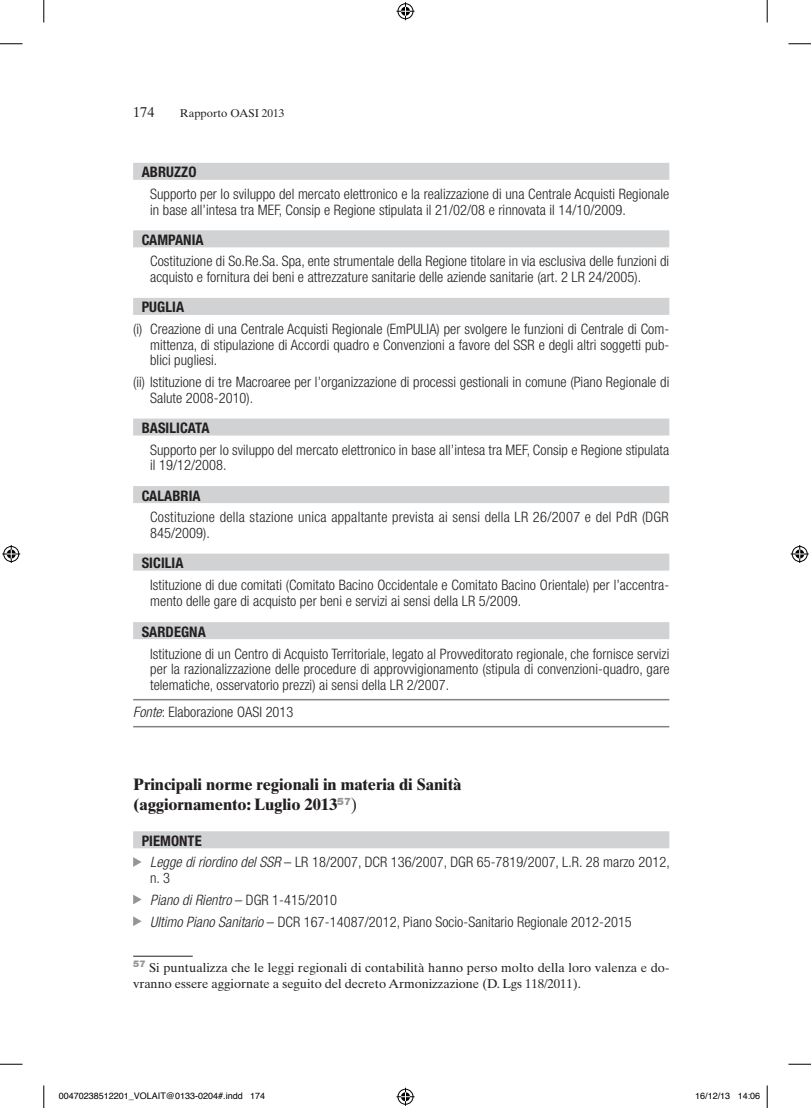
<style>
.page{position:relative;width:811px;height:1108px;background:#fff}
.page>*{position:absolute;margin:0;border:0;box-sizing:border-box;transform-origin:0 0}
.t1{font:700 16.5px/19.8px "Times Ten";letter-spacing:-.005em;color:#231f20}
.t2{font:700 condensed 14.55px "Helvetica Neue";letter-spacing:.005em;color:#231f20}
.t3{font:300 condensed 14.4px/15.8px "Helvetica Neue";letter-spacing:.005em;color:#231f20}
.t4{font:14.25px "Times Ten";color:#231f20}
.t5{font:12.75px/15.8px "Times Ten";letter-spacing:.005em;color:#231f20}
.t6{font:11.25px "Times Ten";color:#231f20}
.t7{font:9px "Helvetica";color:#000}
.s1{font-style:italic}
.s2{font-weight:400}
</style>
<div class="page">
<div style="left:133px;top:163px;width:536px;height:17px;background:#d1d2d4"></div>
<div style="left:133px;top:230px;width:536px;height:17px;background:#d1d2d4"></div>
<div style="left:133px;top:298px;width:536px;height:17px;background:#d1d2d4"></div>
<div style="left:133px;top:419px;width:536px;height:17px;background:#d1d2d4"></div>
<div style="left:133px;top:486px;width:536px;height:17px;background:#d1d2d4"></div>
<div style="left:133px;top:554px;width:536px;height:17px;background:#d1d2d4"></div>
<div style="left:133px;top:622px;width:536px;height:17px;background:#d1d2d4"></div>
<hr style="left:133px;top:699px;width:536px;height:1px;background:#808285">
<hr style="left:133px;top:726px;width:536px;height:1px;background:#808285">
<div style="left:133px;top:831px;width:536px;height:17px;background:#d1d2d4"></div>
<svg style="left:133px;top:857px;width:9px;height:10px"></svg>
<svg style="left:133px;top:895px;width:9px;height:9px"></svg>
<svg style="left:133px;top:916px;width:9px;height:10px"></svg>
<hr style="left:133px;top:956px;width:60px;height:1px;background:#231f20">
<svg style="left:0;top:44px;width:22px;height:1px"></svg>
<svg style="left:788px;top:44px;width:22px;height:1px"></svg>
<svg style="left:0;top:1064px;width:22px;height:1px"></svg>
<svg style="left:788px;top:1064px;width:22px;height:1px"></svg>
<svg style="left:44px;top:0;width:1px;height:22px"></svg>
<svg style="left:44px;top:1085px;width:1px;height:23px"></svg>
<svg style="left:766px;top:0;width:1px;height:22px"></svg>
<svg style="left:766px;top:1085px;width:1px;height:23px"></svg>
<svg style="left:396px;top:2px;width:18px;height:18px"></svg>
<svg style="left:396px;top:1088px;width:18px;height:18px"></svg>
<svg style="left:2px;top:545px;width:18px;height:18px"></svg>
<svg style="left:790px;top:545px;width:18px;height:18px"></svg>
<p class="t4" style="left:133px;top:104px;width:23px">174</p>
<p class="t6" style="left:180px;top:106px;width:106px">Rapporto OASI 2013</p>
<p class="t2" style="left:142px;top:163px;width:56px">ABRUZZO</p>
<p class="t3" style="left:150px;top:186px;width:520px">Supporto per lo sviluppo del mercato elettronico e la realizzazione di una Centrale Acquisti Regionale in base all’intesa tra MEF, Consip e Regione stipulata il 21/02/08 e rinnovata il 14/10/2009.</p>
<p class="t2" style="left:142px;top:231px;width:63px">CAMPANIA</p>
<p class="t3" style="left:150px;top:253px;width:520px">Costituzione di So.Re.Sa. Spa, ente strumentale della Regione titolare in via esclusiva delle funzioni di acquisto e fornitura dei beni e attrezzature sanitarie delle aziende sanitarie (art. 2 LR 24/2005).</p>
<p class="t2" style="left:142px;top:298px;width:44px">PUGLIA</p>
<p class="t3" style="left:150px;top:321px;width:520px;text-align:justify;text-indent:-17px">(i) Creazione di una Centrale Acquisti Regionale (EmPULIA) per svolgere le funzioni di Centrale di Com&shy;mittenza, di stipulazione di Accordi quadro e Convenzioni a favore del SSR e degli altri soggetti pub&shy;blici pugliesi.</p>
<p class="t3" style="left:150px;top:374px;width:520px;text-indent:-17px">(ii) Istituzione di tre Macroaree per l’organizzazione di processi gestionali in comune (Piano Regionale di<br>Salute 2008-2010).</p>
<p class="t2" style="left:142px;top:419px;width:69px">BASILICATA</p>
<p class="t3" style="left:150px;top:442px;width:520px">Supporto per lo sviluppo del mercato elettronico in base all’intesa tra MEF, Consip e Regione stipulata il 19/12/2008.</p>
<p class="t2" style="left:142px;top:487px;width:61px">CALABRIA</p>
<p class="t3" style="left:150px;top:509px;width:520px">Costituzione della stazione unica appaltante prevista ai sensi della LR 26/2007 e del PdR (DGR<br>845/2009).</p>
<p class="t2" style="left:142px;top:554px;width:43px">SICILIA</p>
<p class="t3" style="left:150px;top:577px;width:520px">Istituzione di due comitati (Comitato Bacino Occidentale e Comitato Bacino Orientale) per l’accentra&shy;mento delle gare di acquisto per beni e servizi ai sensi della LR 5/2009.</p>
<p class="t2" style="left:142px;top:623px;width:66px">SARDEGNA</p>
<p class="t3" style="left:150px;top:646px;width:521px;text-align:justify">Istituzione di un Centro di Acquisto Territoriale, legato al Provveditorato regionale, che fornisce servizi per la razionalizzazione delle procedure di approvvigionamento (stipula di convenzioni-quadro, gare telematiche, osservatorio prezzi) ai sensi della LR 2/2007.</p>
<p class="t3" style="left:133px;top:704px;width:162px"><span class="s1">Fonte</span>: Elaborazione OASI 2013</p>
<p class="t1" style="left:133px;top:775px;width:330px">Principali norme regionali in materia di Sanità (aggiornamento: Luglio 2013<sup>57</sup><span class="s2">)</span></p>
<p class="t2" style="left:142px;top:832px;width:16px">PIEMONTE</p>
<p class="t3" style="left:150px;top:854px;width:521px"><span class="s1">Legge di riordino del SSR</span> – LR 18/2007, DCR 136/2007, DGR 65-7819/2007, L.R. 28 marzo 2012, n. 3</p>
<p class="t3" style="left:150px;top:889px;width:483px;line-height:21.8px"><span class="s1">Piano di Rientro</span> – DGR 1-415/2010<br><span class="s1">Ultimo Piano Sanitario</span> – DCR 167-14087/2012, Piano Socio-Sanitario Regionale 2012-2015</p>
<p class="t5" style="left:133px;top:960px;width:537px"><sup>57</sup> Si puntualizza che le leggi regionali di contabilità hanno perso molto della loro valenza e do&shy;vranno essere aggiornate a seguito del decreto Armonizzazione (D. Lgs 118/2011).</p>
<p class="t7" style="left:59px;top:1089px;width:208px">00470238512201_VOLAIT@0133-0204#.indd 174</p>
<p class="t7" style="left:695px;top:1089px;width:67px">16/12/13 14:06</p>
</div>
